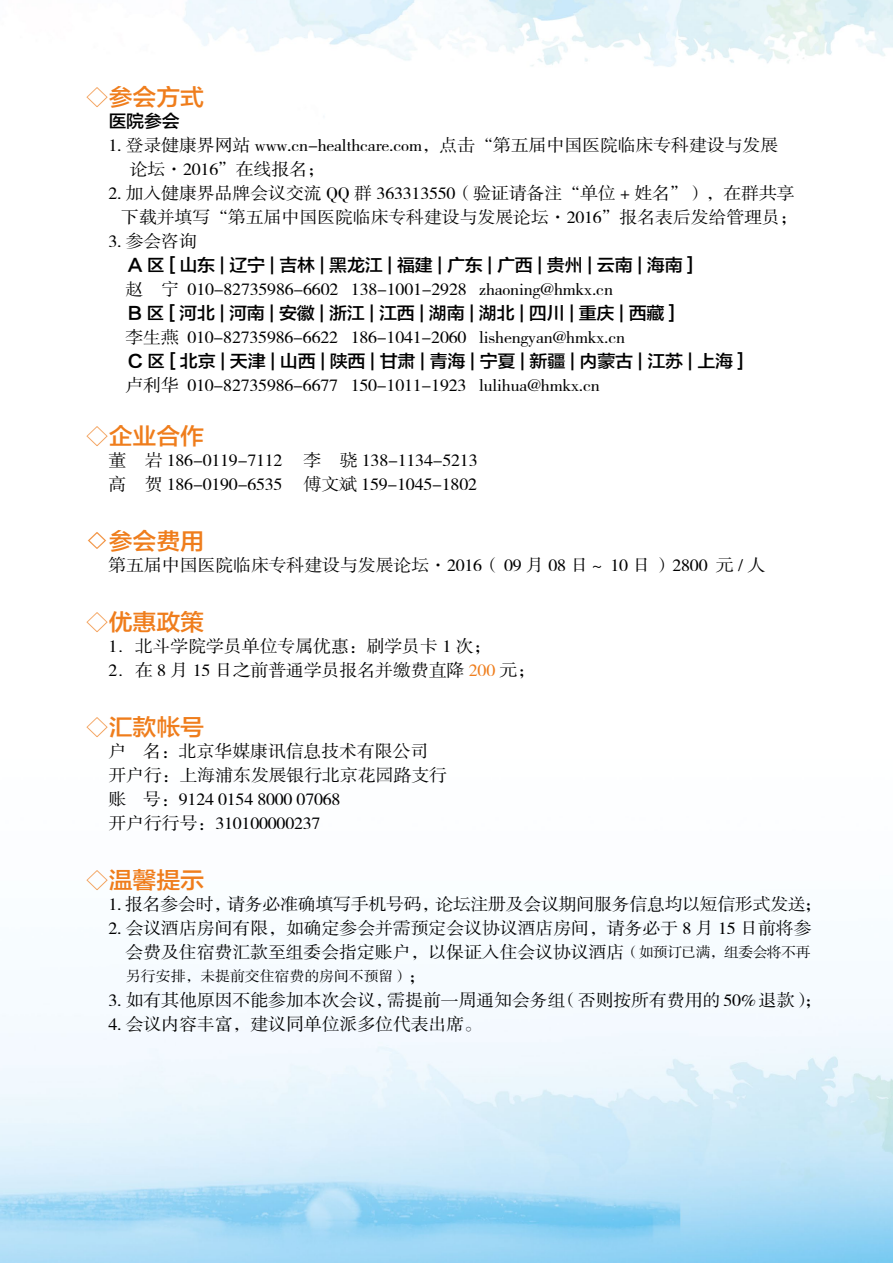
<style>
.page{position:relative;width:893px;height:1263px;background:#fff}
.page>*{position:absolute;margin:0;border:0;box-sizing:border-box;transform-origin:0 0}
.t1{font:23.1px "FZLTZHK GBK1 0";letter-spacing:-.01em;color:#ef7d1c;scale:1.04 1}
.t2{font:17.25px/24px "FZSSK GBK1 0";letter-spacing:-.01em;color:#000;scale:1.04 1}
.t3{font:17.25px "FZLTZHK GBK1 0";letter-spacing:-.01em;color:#000;scale:1.04 1}
.t4{font:14.4px "FZSSK GBK1 0";letter-spacing:-.01em;color:#000;scale:1.04 1}
.s1{font-family:"Adobe Song Std";font-weight:300}
.s2{color:#ef7d1c}
.s3{font-size:14.4px}
.s4{font-size:17.25px}
</style>
<div class="page">
<img style="left:0;top:995px;width:893px;height:268px">
<img style="left:183px;top:0;width:710px;height:67px">
<h1 class="t1" style="left:85px;top:85px;width:116px"><span class="s1">◇</span>参会方式</h1>
<p class="t3" style="left:108px;top:112px;width:70px">医院参会</p>
<p class="t2" style="left:130px;top:134px;width:625px;text-indent:-21px">1. 登录健康界网站 www.cn-healthcare.com，点击“第五届中国医院临床专科建设与发展论坛·2016”在线报名；</p>
<p class="t2" style="left:108px;top:182px;width:664px;text-align:right">2. 加入健康界品牌会议交流 QQ 群 363313550（验证请备注“单位 + 姓名”），在群共享下载并填写“第五届中国医院临床专科建设与发展论坛·2016”报名表后发给管理员；</p>
<p class="t2" style="left:108px;top:230px;width:87px">3. 参会咨询</p>
<p class="t3" style="left:128px;top:256px;width:545px">A区[山东|辽宁|吉林|黑龙江|福建|广东|广西|贵州|云南|海南]</p>
<p class="t2" style="left:125px;top:278px;width:470px">赵 宁 010-82735986-6602 138-1001-2928 zhaoning@hmkx.cn</p>
<p class="t3" style="left:128px;top:304px;width:528px">B区[河北|河南|安徽|浙江|江西|湖南|湖北|四川|重庆|西藏]</p>
<p class="t2" style="left:125px;top:326px;width:482px">李生燕 010-82735986-6622 186-1041-2060 lishengyan@hmkx.cn</p>
<p class="t3" style="left:128px;top:352px;width:594px">C区[北京|天津|山西|陕西|甘肃|青海|宁夏|新疆|内蒙古|江苏|上海]</p>
<p class="t2" style="left:125px;top:374px;width:458px">卢利华 010-82735986-6677 150-1011-1923 lulihua@hmkx.cn</p>
<h1 class="t1" style="left:85px;top:424px;width:116px"><span class="s1">◇</span>企业合作</h1>
<p class="t2" style="left:108px;top:449px;width:356px">董 岩 186-0119-7112 李 骁 138-1134-5213高 贺 186-0190-6535 傅文斌 159-1045-1802</p>
<h1 class="t1" style="left:85px;top:529px;width:116px">◇参会费用</h1>
<p class="t2" style="left:108px;top:554px;width:633px">第五届中国医院临床专科建设与发展论坛·2016（ 09 月 08 日～ 10 日 ）2800 元 / 人</p>
<h1 class="t1" style="left:85px;top:610px;width:116px"><span class="s1">◇</span>优惠政策</h1>
<p class="t2" style="left:108px;top:635px;width:412px">1．北斗学院学员单位专属优惠：刷学员卡 1 次；<br>2．在 8 月 15 日之前普通学员报名并缴费直降 <span class="s2">200</span> 元；</p>
<h1 class="t1" style="left:85px;top:715px;width:116px"><span class="s1">◇</span>汇款帐号</h1>
<p class="t2" style="left:108px;top:740px;width:327px">户 名：北京华媒康讯信息技术有限公司开户行：上海浦东发展银行北京花园路支行账 号：9124 0154 8000 07068<br>开户行行号：310100000237</p>
<h1 class="t1" style="left:85px;top:868px;width:116px"><span class="s1">◇</span>温馨提示</h1>
<p class="t2" style="left:108px;top:893px;width:688px">1. 报名参会时，请务必准确填写手机号码，论坛注册及会议期间服务信息均以短信形式发送；</p>
<p class="t2" style="left:108px;top:917px;width:678px;text-align:right">2. 会议酒店房间有限，如确定参会并需预定会议协议酒店房间，请务必于 8 月 15 日前将参会费及住宿费汇款至组委会指定账户，以保证入住会议协议酒店<span class="s3">（如预订已满，组委会将不再</span></p>
<p class="t4" style="left:126px;top:969px;width:290px">另行安排，未提前交住宿费的房间不预留）<span class="s4">；</span></p>
<p class="t2" style="left:108px;top:989px;width:688px">3. 如有其他原因不能参加本次会议，需提前一周通知会务组（否则按所有费用的 50% 退款）；</p>
<p class="t2" style="left:108px;top:1013px;width:361px">4. 会议内容丰富，建议同单位派多位代表出席。</p>
</div>
